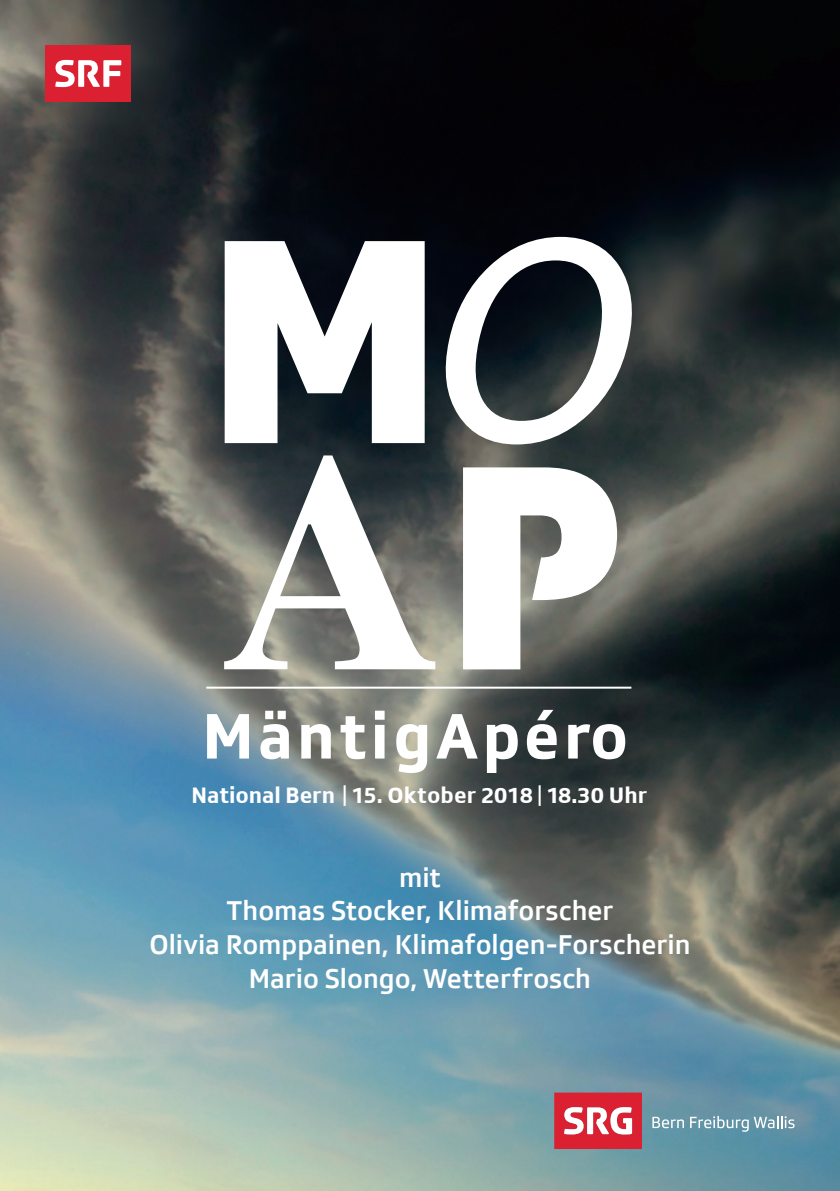
<style>
.page{position:relative;width:840px;height:1191px;background:#fff}
.page>*{position:absolute;margin:0;border:0;box-sizing:border-box;transform-origin:0 0}
.t1{font:700 66px "SRGSSR Type";letter-spacing:.06em;color:#fff}
.t2{font:500 28px/33.6px "SRGSSR Type";color:#fff;text-align:center}
.t3{font:700 23px "SRGSSR Type";color:#fff}
.s1{font-size:28px}
</style>
<div class="page">
<img style="left:0;top:0;width:839px;height:1191px">
<hr style="left:206px;top:686px;width:425px;height:2px;background:#fff">
<svg style="left:224px;top:241px;width:200px;height:202px"></svg>
<svg style="left:442px;top:237px;width:192px;height:207px"></svg>
<svg style="left:224px;top:455px;width:211px;height:214px"></svg>
<svg style="left:463px;top:467px;width:153px;height:202px"></svg>
<div style="left:45px;top:45px;width:86px;height:57px;background:#da2031"></div>
<svg style="left:55px;top:60px;width:66px;height:27px"></svg>
<svg style="left:652px;top:1116px;width:31px;height:12px"></svg>
<svg style="left:689px;top:1116px;width:105px;height:15px;background:#8aaebc"></svg>
<svg style="left:554px;top:1092px;width:87px;height:57px"></svg>
<h1 class="t1" style="left:202px;top:696px;width:427px">MäntigApéro</h1>
<p class="t3" style="left:191px;top:781px;width:457px">National Bern <span class="s1">|</span> 15. Oktober 2018 <span class="s1">|</span> 18.30 Uhr</p>
<p class="t2" style="left:149px;top:860px;width:542px">mit<br>Thomas Stocker, Klimaforscher<br>Olivia Romppainen, Klimafolgen-Forscherin<br>Mario Slongo, Wetterfrosch</p>
</div>
